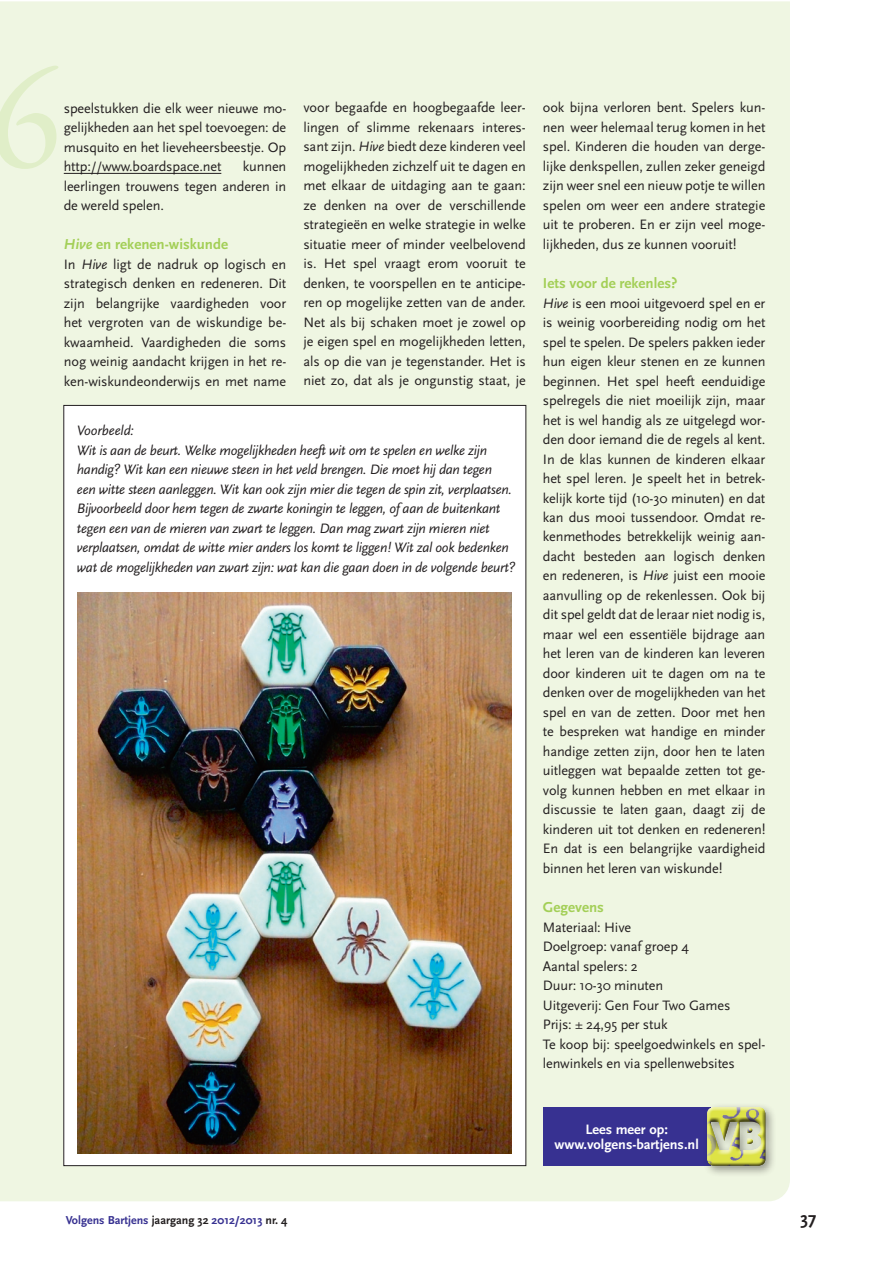
<style>
.page{position:relative;width:893px;height:1263px;background:#fff}
.page>*{position:absolute;margin:0;border:0;box-sizing:border-box;transform-origin:0 0}
.t1{font:700 18px "Scala Sans OT";color:#231f20}
.t2{font:700 15px "Scala Sans OT";color:#a3cf57}
.t3{font:14.25px/19.5px "Scala Sans OT";letter-spacing:-.01em;color:#231f20;text-align:justify}
.t4{font:italic 14.25px/19.5px "Scala Sans OT";letter-spacing:-.02em;color:#231f20}
.t5{font:700 14.25px/15px "Scala Sans OT";color:#fff;text-align:center}
.t6{font:700 12px "Scala Sans OT";color:#373191}
.s1{font-style:italic}
.s2{color:#231f20}
</style>
<div class="page">
<div style="left:0;top:1px;width:790px;height:1200px;background:#eff6e2"></div>
<svg style="left:0;top:66px;width:58px;height:103px;background:#eaf3d9"></svg>
<hr style="left:64px;top:173px;width:157px;height:1px;background:#231f20">
<div style="left:543px;top:1107px;width:167px;height:59px;background:#373191"></div>
<div style="left:702px;top:1102px;width:74px;height:75px;background:#231f20;opacity:.45"></div>
<div style="left:702px;top:1106px;width:66px;height:59px;background:#fff;opacity:.75"></div>
<div style="left:704px;top:1108px;width:66px;height:60px;background:#231f20;opacity:.75"></div>
<div style="left:64px;top:405px;width:462px;height:761px;background:#fff"></div>
<img style="left:78px;top:592px;width:433px;height:561px">
<p class="t3" style="left:303px;top:98px;width:224px">voor begaafde en hoogbegaafde leer&shy;lingen of slimme rekenaars interes&shy;sant zijn. <span class="s1">Hive</span> biedt deze kinderen veel mogelijkheden zichzelf uit te dagen en met elkaar de uitdaging aan te gaan: ze denken na over de verschillende strategieën en welke strategie in welke situatie meer of minder veelbelovend is. Het spel vraagt erom vooruit te denken, te voorspellen en te anticipe&shy;ren op mogelijke zetten van de ander.<br>Net als bij schaken moet je zowel op je eigen spel en mogelijkheden letten, als op die van je tegenstander. Het is niet zo, dat als je ongunstig staat, je</p>
<p class="t3" style="left:543px;top:98px;width:224px">ook bijna verloren bent. Spelers kun&shy;nen weer helemaal terug komen in het spel. Kinderen die houden van derge&shy;lijke denkspellen, zullen zeker geneigd zijn weer snel een nieuw potje te willen spelen om weer een andere strategie uit te proberen. En er zijn veel moge&shy;lijkheden, dus ze kunnen vooruit!</p>
<p class="t3" style="left:64px;top:98px;width:224px">speelstukken die elk weer nieuwe mo&shy;gelijkheden aan het spel toevoegen: de musquito en het lieveheersbeestje. Op http://www.boardspace.net</p>
<p class="t3" style="left:64px;top:157px;width:224px;text-indent:179px">kunnen leerlingen trouwens tegen anderen in de wereld spelen.</p>
<p class="t2" style="left:64px;top:235px;width:166px"><span class="s1">Hive</span> en rekenen-wiskunde</p>
<p class="t3" style="left:64px;top:254px;width:224px">In <span class="s1">Hive</span> ligt de nadruk op logisch en strategisch denken en redeneren. Dit zijn belangrijke vaardigheden voor het vergroten van de wiskundige be&shy;kwaamheid. Vaardigheden die soms nog weinig aandacht krijgen in het re&shy;ken-wiskundeonderwijs en met name</p>
<p class="t2" style="left:543px;top:274px;width:136px">Iets voor de rekenles?</p>
<p class="t3" style="left:543px;top:293px;width:224px"><span class="s1">Hive</span> is een mooi uitgevoerd spel en er is weinig voorbereiding nodig om het spel te spelen. De spelers pakken ieder hun eigen kleur stenen en ze kunnen beginnen. Het spel heeft eenduidige spelregels die niet moeilijk zijn, maar het is wel handig als ze uitgelegd wor&shy;den door iemand die de regels al kent.<br>In de klas kunnen de kinderen elkaar het spel leren. Je speelt het in betrek&shy;kelijk korte tijd (10-30 minuten) en dat kan dus mooi tussendoor. Omdat re&shy;kenmethodes betrekkelijk weinig aan&shy;dacht besteden aan logisch denken en redeneren, is <span class="s1">Hive</span> juist een mooie aanvulling op de rekenlessen. Ook bij dit spel geldt dat de leraar niet nodig is, maar wel een essentiële bijdrage aan het leren van de kinderen kan leveren door kinderen uit te dagen om na te denken over de mogelijkheden van het spel en van de zetten. Door met hen te bespreken wat handige en minder handige zetten zijn, door hen te laten uitleggen wat bepaalde zetten tot ge&shy;volg kunnen hebben en met elkaar in discussie te laten gaan, daagt zij de kinderen uit tot denken en redeneren!<br>En dat is een belangrijke vaardigheid binnen het leren van wiskunde!</p>
<p class="t2" style="left:543px;top:898px;width:63px">Gegevens</p>
<p class="t3" style="left:543px;top:917px;width:224px;text-align:left">Materiaal: Hive<br>Doelgroep: vanaf groep 4<br>Aantal spelers: 2<br>Duur: 10-30 minuten<br>Uitgeverij: Gen Four Two Games<br>Prijs: ± 24,95 per stuk<br>Te koop bij: speelgoedwinkels en spel&shy;lenwinkels en via spellenwebsites</p>
<p class="t4" style="left:77px;top:421px;width:440px">Voorbeeld:<br>Wit is aan de beurt. Welke mogelijkheden heeft wit om te spelen en welke zijn handig? Wit kan een nieuwe steen in het veld brengen. Die moet hij dan tegen<br>een witte steen aanleggen. Wit kan ook zijn mier die tegen de spin zit, verplaatsen.<br>Bijvoorbeeld door hem tegen de zwarte koningin te leggen, of aan de buitenkant tegen een van de mieren van zwart te leggen. Dan mag zwart zijn mieren niet verplaatsen, omdat de witte mier anders los komt te liggen! Wit zal ook bedenken wat de mogelijkheden van zwart zijn: wat kan die gaan doen in de volgende beurt?</p>
<p class="t5" style="left:555px;top:1122px;width:146px">Lees meer op: www.volgens-bartjens.nl</p>
<p class="t6" style="left:66px;top:1213px;width:223px">Volgens Bartjens <span class="s2">jaargang 32</span> 2012/2013 <span class="s2">nr. 4</span></p>
<p class="t1" style="left:800px;top:1207px;width:18px">37</p>
</div>
